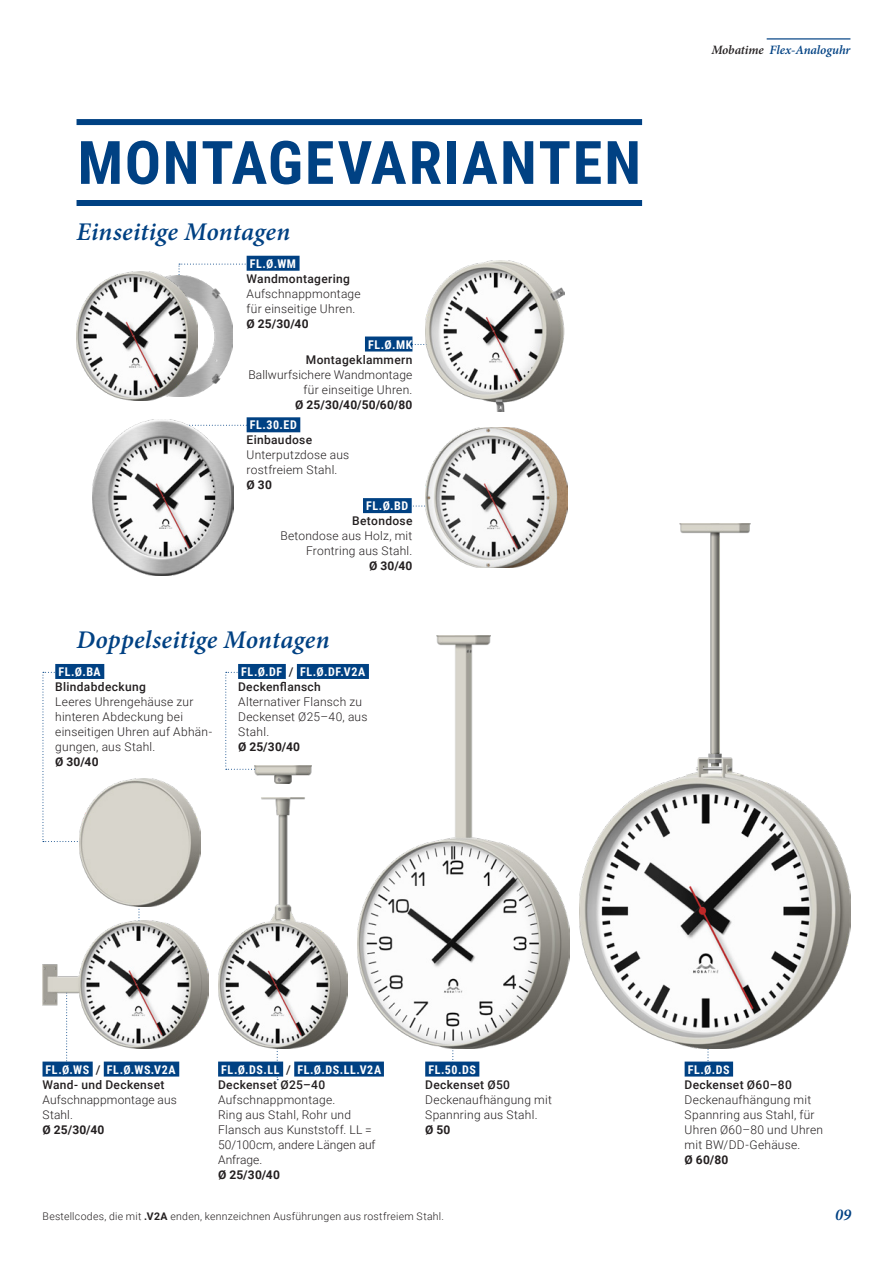
<style>
.page{position:relative;width:893px;height:1263px;background:#fff}
.page>*{position:absolute;margin:0;border:0;box-sizing:border-box;transform-origin:0 0}
.t1{font:700 60px "Roboto Condensed";letter-spacing:.03em;color:#004183}
.t2{font:italic 600 25.5px "Minion Pro";letter-spacing:.005em;color:#004183}
.t3{font:italic 600 16.5px "Minion Pro";color:#004183}
.t4{font:italic 600 12.75px "Minion Pro";letter-spacing:-.005em;color:#004183}
.t5{font:300 12px/15px "Roboto";letter-spacing:.02em;color:#231f20}
.t6{font:500 12px "Roboto";letter-spacing:.03em;color:#231f20}
.t7{font:700 12px "Roboto Condensed";letter-spacing:.05em;color:#fff}
.t8{font:700 12px "Roboto";letter-spacing:.02em;color:#231f20}
.t9{font:300 10.5px "Roboto";letter-spacing:.025em;color:#231f20}
.s1{font-family:"Roboto";font-weight:500;color:#231f20}
.s2{color:#231f20}
.s3{font-weight:700}
</style>
<div class="page">
<svg style="left:43px;top:672px;width:35px;height:170px"></svg>
<svg style="left:225px;top:672px;width:27px;height:98px"></svg>
<svg style="left:179px;top:264px;width:68px;height:8px"></svg>
<svg style="left:452px;top:1048px;width:2px;height:12px"></svg>
<svg style="left:66px;top:1049px;width:2px;height:12px"></svg>
<img style="left:425px;top:428px;width:142px;height:139px">
<img style="left:93px;top:420px;width:141px;height:155px">
<img style="left:425px;top:260px;width:139px;height:152px">
<img style="left:580px;top:523px;width:270px;height:525px">
<img style="left:357px;top:635px;width:213px;height:413px">
<img style="left:218px;top:797px;width:129px;height:251px">
<img style="left:254px;top:765px;width:57px;height:19px">
<img style="left:43px;top:920px;width:165px;height:128px">
<img style="left:198px;top:279px;width:34px;height:115px">
<img style="left:77px;top:272px;width:121px;height:128px">
<img style="left:79px;top:778px;width:122px;height:128px">
<div style="left:77px;top:119px;width:565px;height:6px;background:#004183"></div>
<div style="left:77px;top:200px;width:565px;height:6px;background:#004183"></div>
<hr style="left:767px;top:38px;width:83px;height:2px;background:#004183">
<div style="left:247px;top:256px;width:53px;height:15px;background:#004183"></div>
<div style="left:365px;top:336px;width:47px;height:15px;background:#004183"></div>
<div style="left:247px;top:417px;width:53px;height:15px;background:#004183"></div>
<div style="left:363px;top:498px;width:49px;height:15px;background:#004183"></div>
<div style="left:43px;top:1061px;width:50px;height:15px;background:#004183"></div>
<div style="left:104px;top:1061px;width:75px;height:15px;background:#004183"></div>
<div style="left:55px;top:664px;width:49px;height:15px;background:#004183"></div>
<div style="left:218px;top:1061px;width:65px;height:15px;background:#004183"></div>
<div style="left:294px;top:1061px;width:90px;height:15px;background:#004183"></div>
<div style="left:425px;top:1061px;width:54px;height:15px;background:#004183"></div>
<div style="left:685px;top:1061px;width:48px;height:15px;background:#004183"></div>
<div style="left:238px;top:664px;width:48px;height:15px;background:#004183"></div>
<div style="left:297px;top:664px;width:72px;height:15px;background:#004183"></div>
<p class="t1" style="left:78px;top:120px;width:565px">MONTAGEVARIANTEN</p>
<p class="t2" style="left:77px;top:214px;width:215px">Einseitige Montagen</p>
<p class="t7" style="left:250px;top:255px;width:48px">FL.Ø.WM</p>
<p class="t6" style="left:247px;top:270px;width:105px">Wandmontagering</p>
<p class="t5" style="left:247px;top:285px;width:116px">Aufschnappmontage</p>
<p class="t5" style="left:247px;top:300px;width:110px">für einseitige Uhren.</p>
<p class="t8" style="left:247px;top:315px;width:63px">Ø 25/30/40</p>
<p class="t7" style="left:368px;top:336px;width:46px">FL.Ø.MK</p>
<p class="t6" style="left:306px;top:351px;width:108px">Montageklammern</p>
<p class="t5" style="left:248px;top:366px;width:166px;text-align:right">Ballwurfsichere Wandmontage für einseitige Uhren.</p>
<p class="t8" style="left:295px;top:396px;width:119px">Ø 25/30/40/50/60/80</p>
<p class="t7" style="left:250px;top:417px;width:49px">FL.30.ED</p>
<p class="t6" style="left:247px;top:432px;width:67px">Einbaudose</p>
<p class="t5" style="left:247px;top:447px;width:104px">Unterputzdose aus</p>
<p class="t5" style="left:247px;top:462px;width:92px">rostfreiem Stahl.</p>
<p class="t8" style="left:247px;top:477px;width:27px">Ø 30</p>
<p class="t7" style="left:366px;top:497px;width:44px">FL.Ø.BD</p>
<p class="t6" style="left:352px;top:512px;width:62px">Betondose</p>
<p class="t5" style="left:280px;top:528px;width:134px">Betondose aus Holz, mit</p>
<p class="t5" style="left:306px;top:543px;width:108px">Frontring aus Stahl.</p>
<p class="t8" style="left:369px;top:557px;width:45px">Ø 30/40</p>
<p class="t2" style="left:77px;top:622px;width:254px">Doppelseitige Montagen</p>
<p class="t7" style="left:58px;top:663px;width:44px">FL.Ø.BA</p>
<p class="t6" style="left:55px;top:678px;width:92px">Blindabdeckung</p>
<p class="t5" style="left:55px;top:694px;width:158px">Leeres Uhrengehäuse zur hinteren Abdeckung bei einseitigen Uhren auf Abhän&shy;gungen, aus Stahl.</p>
<p class="t8" style="left:55px;top:753px;width:45px">Ø 30/40</p>
<p class="t7" style="left:241px;top:663px;width:126px">FL.Ø.DF <span class="s1">/</span> FL.Ø.DF.V2A</p>
<p class="t6" style="left:238px;top:678px;width:84px">Deckenflansch</p>
<p class="t5" style="left:238px;top:694px;width:125px">Alternativer Flansch zu</p>
<p class="t5" style="left:238px;top:709px;width:131px">Deckenset Ø25–40, aus</p>
<p class="t5" style="left:238px;top:724px;width:33px">Stahl.</p>
<p class="t8" style="left:238px;top:738px;width:63px">Ø 25/30/40</p>
<p class="t4" style="left:711px;top:41px;width:141px"><span class="s2">Mobatime</span> Flex-Analoguhr</p>
<p class="t7" style="left:46px;top:1061px;width:132px">FL.Ø.WS <span class="s1">/</span> FL.Ø.WS.V2A</p>
<p class="t6" style="left:43px;top:1076px;width:123px">Wand- und Deckenset</p>
<p class="t5" style="left:43px;top:1091px;width:136px">Aufschnappmontage aus<br>Stahl.</p>
<p class="t8" style="left:43px;top:1121px;width:63px">Ø 25/30/40</p>
<p class="t7" style="left:221px;top:1061px;width:162px">FL.Ø.DS.LL <span class="s1">/</span> FL.Ø.DS.LL.V2A</p>
<p class="t6" style="left:218px;top:1076px;width:109px">Deckenset Ø25–40</p>
<p class="t5" style="left:218px;top:1091px;width:159px">Aufschnappmontage.<br>Ring aus Stahl, Rohr und<br>Flansch aus Kunststoff. LL =<br>50/100cm, andere Längen auf<br>Anfrage.</p>
<p class="t8" style="left:218px;top:1166px;width:63px">Ø 25/30/40</p>
<p class="t7" style="left:428px;top:1061px;width:49px">FL.50.DS</p>
<p class="t6" style="left:425px;top:1076px;width:86px">Deckenset Ø50</p>
<p class="t5" style="left:425px;top:1091px;width:128px">Deckenaufhängung mit</p>
<p class="t5" style="left:425px;top:1106px;width:114px">Spannring aus Stahl.</p>
<p class="t8" style="left:425px;top:1121px;width:27px">Ø 50</p>
<p class="t9" style="left:43px;top:1209px;width:403px">Bestellcodes, die mit <span class="s3">.V2A</span> enden, kennzeichnen Ausführungen aus rostfreiem Stahl.</p>
<p class="t7" style="left:688px;top:1061px;width:43px">FL.Ø.DS</p>
<p class="t6" style="left:685px;top:1076px;width:109px">Deckenset Ø60–80</p>
<p class="t5" style="left:685px;top:1091px;width:128px">Deckenaufhängung mit</p>
<p class="t5" style="left:685px;top:1106px;width:132px">Spannring aus Stahl, für</p>
<p class="t5" style="left:685px;top:1121px;width:140px">Uhren Ø60–80 und Uhren</p>
<p class="t5" style="left:685px;top:1136px;width:117px">mit BW/DD-Gehäuse.<br><span class="s3">Ø 60/80</span></p>
<p class="t3" style="left:835px;top:1203px;width:18px">09</p>
</div>
